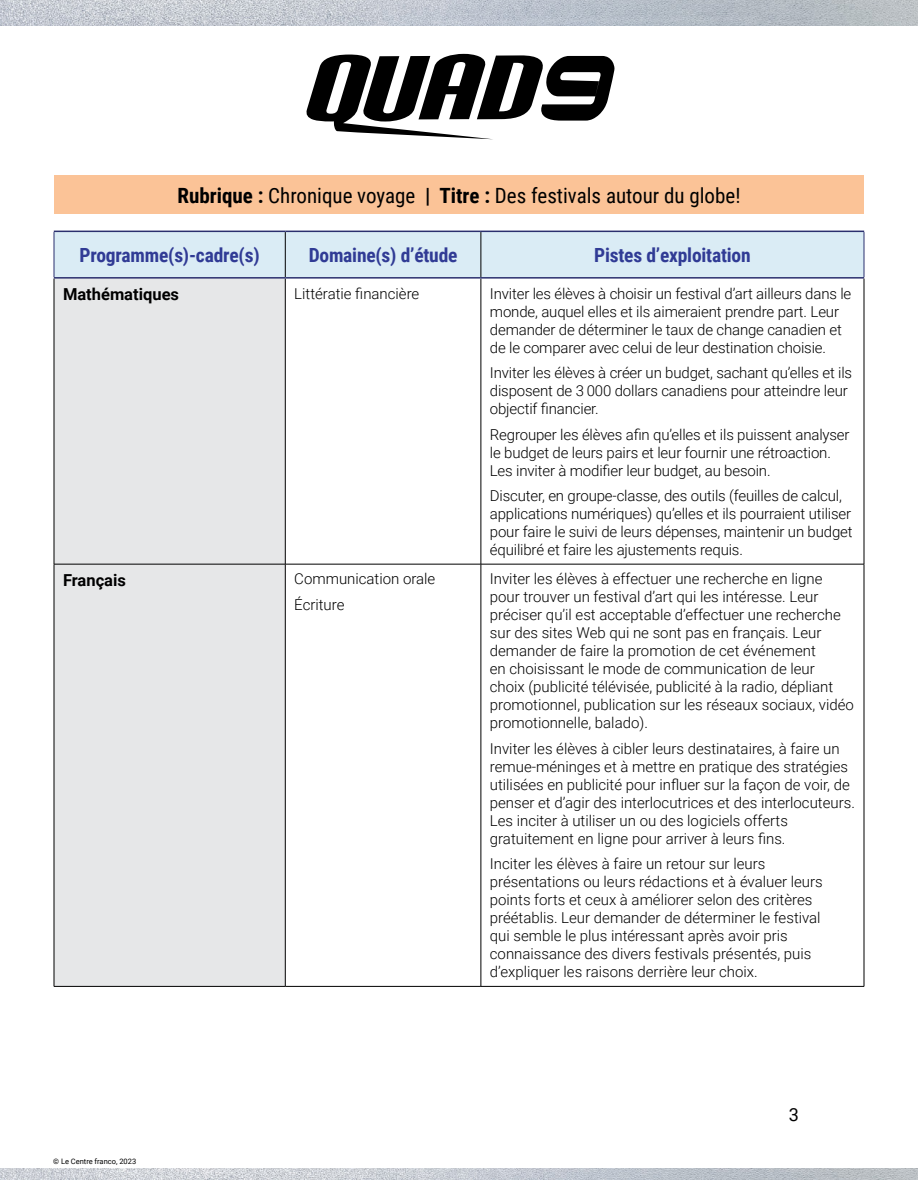
<style>
.page{position:relative;width:918px;height:1188px;background:#fff}
.page>*{position:absolute;margin:0;border:0;box-sizing:border-box;transform-origin:0 0}
.H3-feuillet-rubrique{font:21px "Roboto Condensed";color:#000}
.H4-feuillet-programme{font:700 19.5px "Roboto Condensed";letter-spacing:-.01em;color:#303b95}
.t1{font:18px "Roboto";color:#000}
.P__tableau{font:700 16.5px "Roboto";color:#000}
.P__tableau-2{font:300 15px/18px "Roboto";color:#000}
.t2{font:7.5px "Roboto";color:#000}
.s1{font-weight:700}
</style>
<div class="page">
<svg style="left:306px;top:54px;width:309px;height:85px"></svg>
<img style="left:0;top:0;width:918px;height:26px">
<img style="left:0;top:1169px;width:918px;height:10px">
<div style="left:54px;top:175px;width:810px;height:39px;background:#fbc397"></div>
<div style="left:55px;top:232px;width:809px;height:45px;background:#daecf5"></div>
<div style="left:55px;top:279px;width:230px;height:707px;background:#e6e7e8"></div>
<hr style="left:285px;top:279px;width:1px;height:285px;background:#000">
<hr style="left:481px;top:279px;width:1px;height:285px;background:#000">
<hr style="left:54px;top:564px;width:231px;height:1px;background:#000">
<hr style="left:285px;top:564px;width:196px;height:1px;background:#000">
<hr style="left:285px;top:564px;width:1px;height:422px;background:#000">
<hr style="left:481px;top:564px;width:383px;height:1px;background:#000">
<hr style="left:481px;top:564px;width:1px;height:422px;background:#000">
<hr style="left:54px;top:986px;width:231px;height:1px;background:#000">
<hr style="left:285px;top:986px;width:196px;height:1px;background:#000">
<hr style="left:481px;top:986px;width:383px;height:1px;background:#000">
<hr style="left:54px;top:279px;width:1px;height:285px;background:#000">
<hr style="left:864px;top:279px;width:1px;height:285px;background:#000">
<hr style="left:54px;top:564px;width:1px;height:422px;background:#000">
<hr style="left:864px;top:564px;width:1px;height:422px;background:#000">
<hr style="left:54px;top:232px;width:1px;height:45px;background:#2a2f6e">
<hr style="left:864px;top:232px;width:1px;height:45px;background:#2a2f6e">
<hr style="left:54px;top:231px;width:231px;height:1px;background:#2a2f6e">
<hr style="left:285px;top:231px;width:196px;height:1px;background:#2a2f6e">
<hr style="left:481px;top:231px;width:383px;height:1px;background:#2a2f6e">
<hr style="left:285px;top:232px;width:1px;height:45px;background:#000">
<hr style="left:481px;top:232px;width:1px;height:45px;background:#000">
<hr style="left:54px;top:277px;width:231px;height:2px;background:#2a2f6e">
<hr style="left:285px;top:277px;width:196px;height:2px;background:#2a2f6e">
<hr style="left:481px;top:277px;width:383px;height:2px;background:#2a2f6e">
<h3 class="H3-feuillet-rubrique" style="left:177px;top:181px;width:565px"><span class="s1">Rubrique :</span> Chronique voyage <span class="s1">| Titre :</span> Des festivals autour du globe!</h3>
<h4 class="H4-feuillet-programme" style="left:80px;top:241px;width:182px">Programme(s)-cadre(s)</h4>
<h4 class="H4-feuillet-programme" style="left:309px;top:241px;width:150px">Domaine(s) d’étude</h4>
<h4 class="H4-feuillet-programme" style="left:594px;top:241px;width:158px">Pistes d’exploitation</h4>
<p class="P__tableau" style="left:63px;top:282px;width:118px">Mathématiques</p>
<p class="P__tableau-2" style="left:294px;top:284px;width:127px">Littératie financière</p>
<p class="P__tableau-2" style="left:490px;top:284px;width:363px">Inviter les élèves à choisir un festival d’art ailleurs dans le monde, auquel elles et ils aimeraient prendre part. Leur demander de déterminer le taux de change canadien et de le comparer avec celui de leur destination choisie.</p>
<p class="P__tableau-2" style="left:490px;top:363px;width:364px">Inviter les élèves à créer un budget, sachant qu’elles et ils disposent de 3 000 dollars canadiens pour atteindre leur objectif financier.</p>
<p class="P__tableau-2" style="left:490px;top:425px;width:361px">Regrouper les élèves afin qu’elles et ils puissent analyser le budget de leurs pairs et leur fournir une rétroaction.<br>Les inviter à modifier leur budget, au besoin.</p>
<p class="P__tableau-2" style="left:490px;top:486px;width:364px">Discuter, en groupe-classe, des outils (feuilles de calcul, applications numériques) qu’elles et ils pourraient utiliser pour faire le suivi de leurs dépenses, maintenir un budget équilibré et faire les ajustements requis.</p>
<p class="P__tableau" style="left:63px;top:568px;width:64px">Français</p>
<p class="P__tableau-2" style="left:294px;top:570px;width:143px">Communication orale</p>
<p class="P__tableau-2" style="left:294px;top:595px;width:52px">Écriture</p>
<p class="P__tableau-2" style="left:490px;top:570px;width:366px">Inviter les élèves à effectuer une recherche en ligne pour trouver un festival d’art qui les intéresse. Leur préciser qu’il est acceptable d’effectuer une recherche sur des sites Web qui ne sont pas en français. Leur demander de faire la promotion de cet événement<br>en choisissant le mode de communication de leur<br>choix (publicité télévisée, publicité à la radio, dépliant promotionnel, publication sur les réseaux sociaux, vidéo promotionnelle, balado).</p>
<p class="P__tableau-2" style="left:490px;top:739px;width:367px">Inviter les élèves à cibler leurs destinataires, à faire un remue-méninges et à mettre en pratique des stratégies utilisées en publicité pour influer sur la façon de voir, de penser et d’agir des interlocutrices et des interlocuteurs.<br>Les inciter à utiliser un ou des logiciels offerts gratuitement en ligne pour arriver à leurs fins.</p>
<p class="P__tableau-2" style="left:490px;top:855px;width:334px">Inciter les élèves à faire un retour sur leurs présentations ou leurs rédactions et à évaluer leurs points forts et ceux à améliorer selon des critères préétablis. Leur demander de déterminer le festival qui semble le plus intéressant après avoir pris connaissance des divers festivals présentés, puis d’expliquer les raisons derrière leur choix.</p>
<p class="t2" style="left:53px;top:1156px;width:84px">© Le Centre franco, 2023</p>
<p class="t1" style="left:789px;top:1102px;width:12px">3</p>
</div>
